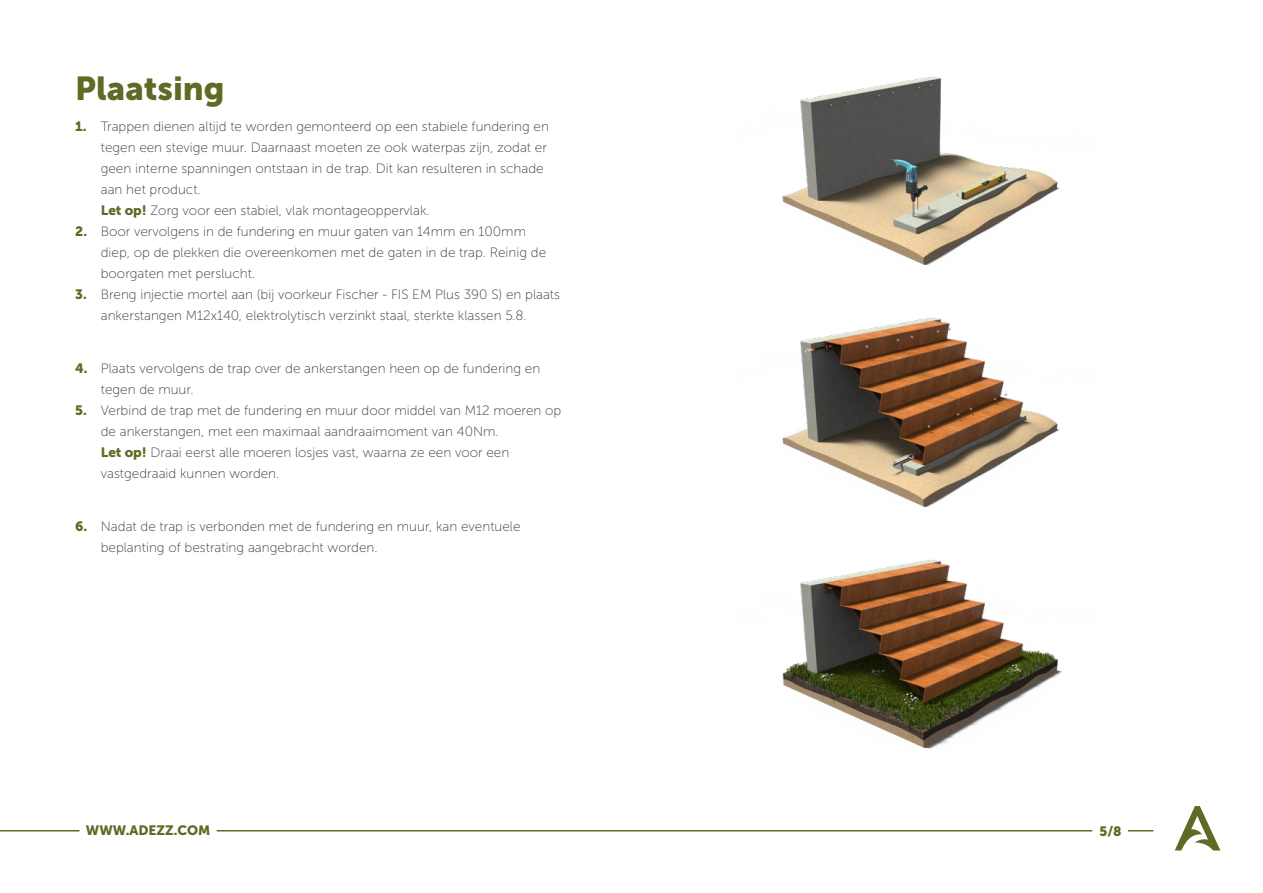
<style>
.page{position:relative;width:1263px;height:893px;background:#fff}
.page>*{position:absolute;margin:0;border:0;box-sizing:border-box;transform-origin:0 0}
.t1{font:33px "Museo Sans 900";color:#5f6b24}
.t2{font:13.5px/21px "Museo Sans 100";color:#3c3c3b}
.t3{font:13.5px "Museo Sans 900";color:#5f6b24}
.s1{font-family:"Museo Sans 900";color:#5f6b24}
</style>
<div class="page">
<svg style="left:1175px;top:806px;width:45px;height:44px"></svg>
<svg style="left:1128px;top:830px;width:25px;height:1px"></svg>
<hr style="left:0;top:830px;width:80px;height:1px;background:#5f6b24">
<hr style="left:217px;top:830px;width:875px;height:1px;background:#5f6b24">
<img style="left:782px;top:76px;width:278px;height:189px">
<img style="left:782px;top:317px;width:277px;height:190px">
<img style="left:782px;top:559px;width:280px;height:190px">
<h1 class="t1" style="left:75px;top:70px;width:151px">Plaatsing</h1>
<p class="t2" style="left:101px;top:116px;width:450px;text-indent:-26px"><span class="s1">1.</span> Trappen dienen altijd te worden gemonteerd op een stabiele fundering en tegen een stevige muur. Daarnaast moeten ze ook waterpas zijn, zodat er geen interne spanningen ontstaan in de trap. Dit kan resulteren in schade aan het product.<br><span class="s1">Let op!</span> Zorg voor een stabiel, vlak montageoppervlak.</p>
<p class="t2" style="left:101px;top:221px;width:447px;text-indent:-26px"><span class="s1">2.</span> Boor vervolgens in de fundering en muur gaten van 14mm en 100mm diep, op de plekken die overeenkomen met de gaten in de trap. Reinig de boorgaten met perslucht.</p>
<p class="t2" style="left:75px;top:284px;width:486px;text-align:center"><span class="s1">3.</span> Breng injectie mortel aan (bij voorkeur Fischer - FIS EM Plus 390 S) en plaats ankerstangen M12x140, elektrolytisch verzinkt staal, sterkte klassen 5.8.</p>
<p class="t2" style="left:101px;top:358px;width:441px;text-indent:-26px"><span class="s1">4.</span> Plaats vervolgens de trap over de ankerstangen heen op de fundering en tegen de muur.</p>
<p class="t2" style="left:101px;top:400px;width:462px;text-indent:-26px"><span class="s1">5.</span> Verbind de trap met de fundering en muur door middel van M12 moeren op de ankerstangen, met een maximaal aandraaimoment van 40Nm.<br><span class="s1">Let op!</span> Draai eerst alle moeren losjes vast, waarna ze een voor een vastgedraaid kunnen worden.</p>
<p class="t2" style="left:101px;top:516px;width:421px;text-indent:-26px"><span class="s1">6.</span> Nadat de trap is verbonden met de fundering en muur, kan eventuele beplanting of bestrating aangebracht worden.</p>
<p class="t3" style="left:86px;top:823px;width:126px">WWW.ADEZZ.COM</p>
<p class="t3" style="left:1099px;top:823px;width:24px">5/8</p>
</div>
